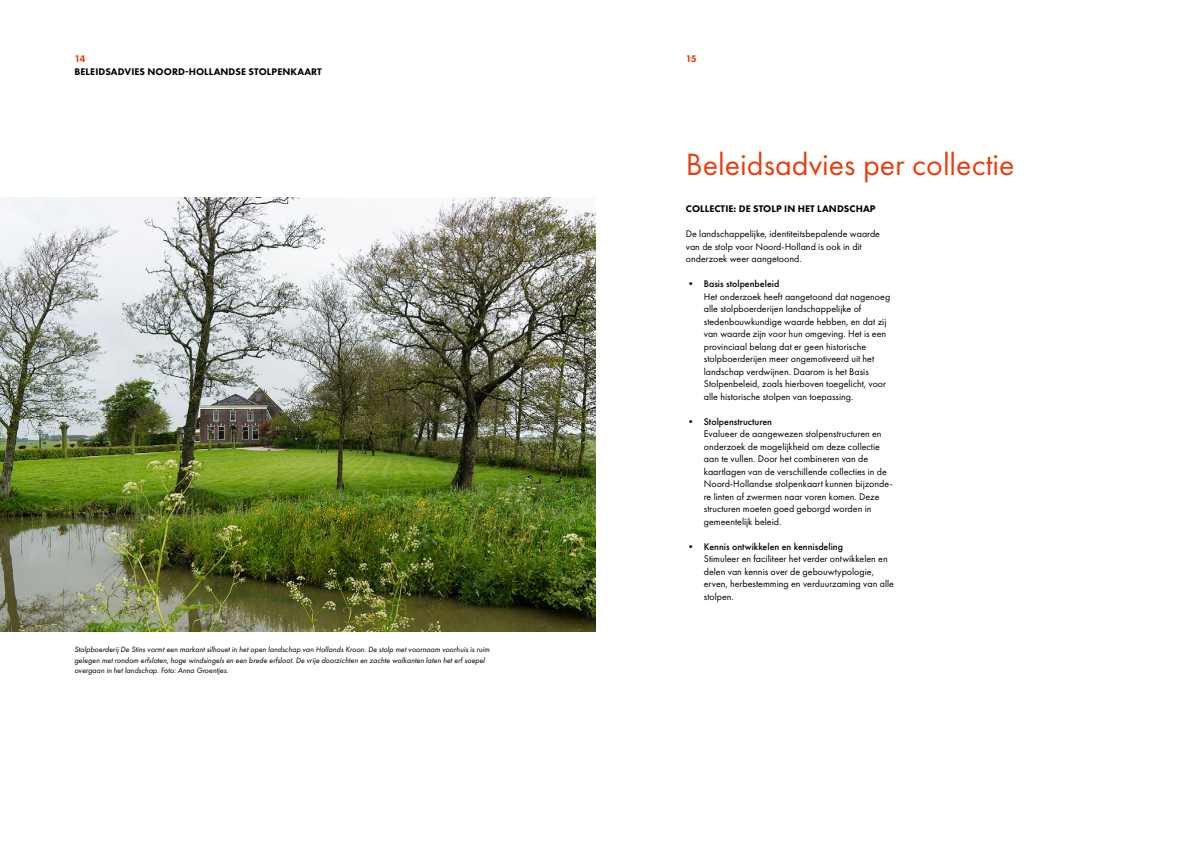
<style>
.page{position:relative;width:1191px;height:842px;background:#fff}
.page>*{position:absolute;margin:0;border:0;box-sizing:border-box;transform-origin:0 0}
.t1{font:32px "Futura PT";color:#e74011}
.t2{font:10px/12.5px "Futura PT";color:#000}
.t3{font:800 10px "Futura PT";letter-spacing:.01em;color:#000}
.t4{font:500 10px "Futura PT";color:#000}
.t5{font:800 10px "Futura PT";color:#e74011}
.t6{font:italic 8px/10.5px "Futura PT";color:#000}
</style>
<div class="page">
<img style="left:0;top:198px;width:595px;height:433px">
<p class="t5" style="left:74px;top:53px;width:12px">14</p>
<p class="t5" style="left:686px;top:53px;width:13px">15</p>
<p class="t3" style="left:74px;top:65px;width:249px">BELEIDSADVIES NOORD-HOLLANDSE STOLPENKAART</p>
<h1 class="t1" style="left:686px;top:145px;width:330px">Beleidsadvies per collectie</h1>
<p class="t6" style="left:74px;top:644px;width:417px">Stolpboerderij De Stins vormt een markant silhouet in het open landschap van Hollands Kroon. De stolp met voornaam voorhuis is ruim gelegen met rondom erfsloten, hoge windsingels en een brede erfsloot. De vrije doorzichten en zachte walkanten laten het erf soepel overgaan in het landschap. Foto: Anna Groentjes.</p>
<p class="t3" style="left:686px;top:203px;width:191px">COLLECTIE: DE STOLP IN HET LANDSCHAP</p>
<p class="t2" style="left:686px;top:228px;width:196px">De landschappelijke, identiteitsbepalende waarde van de stolp voor Noord-Holland is ook in dit onderzoek weer aangetoond.</p>
<p class="t4" style="left:686px;top:278px;width:95px">• Basis stolpenbeleid</p>
<p class="t2" style="left:704px;top:290px;width:188px">Het onderzoek heeft aangetoond dat nagenoeg alle stolpboerderijen landschappelijke of stedenbouwkundige waarde hebben, en dat zij van waarde zijn voor hun omgeving. Het is een provinciaal belang dat er geen historische stolpboerderijen meer ongemotiveerd uit het landschap verdwijnen. Daarom is het Basis Stolpenbeleid, zoals hierboven toegelicht, voor alle historische stolpen van toepassing.</p>
<p class="t4" style="left:686px;top:416px;width:88px">• Stolpenstructuren</p>
<p class="t2" style="left:704px;top:428px;width:191px">Evalueer de aangewezen stolpenstructuren en onderzoek de mogelijkheid om deze collectie aan te vullen. Door het combineren van de kaartlagen van de verschillende collecties in de Noord-Hollandse stolpenkaart kunnen bijzonde&shy;re linten of zwermen naar voren komen. Deze structuren moeten goed geborgd worden in gemeentelijk beleid.</p>
<p class="t4" style="left:686px;top:541px;width:159px">• Kennis ontwikkelen en kennisdeling</p>
<p class="t2" style="left:704px;top:553px;width:192px">Stimuleer en faciliteer het verder ontwikkelen en delen van kennis over de gebouwtypologie, erven, herbestemming en verduurzaming van alle stolpen.</p>
</div>
